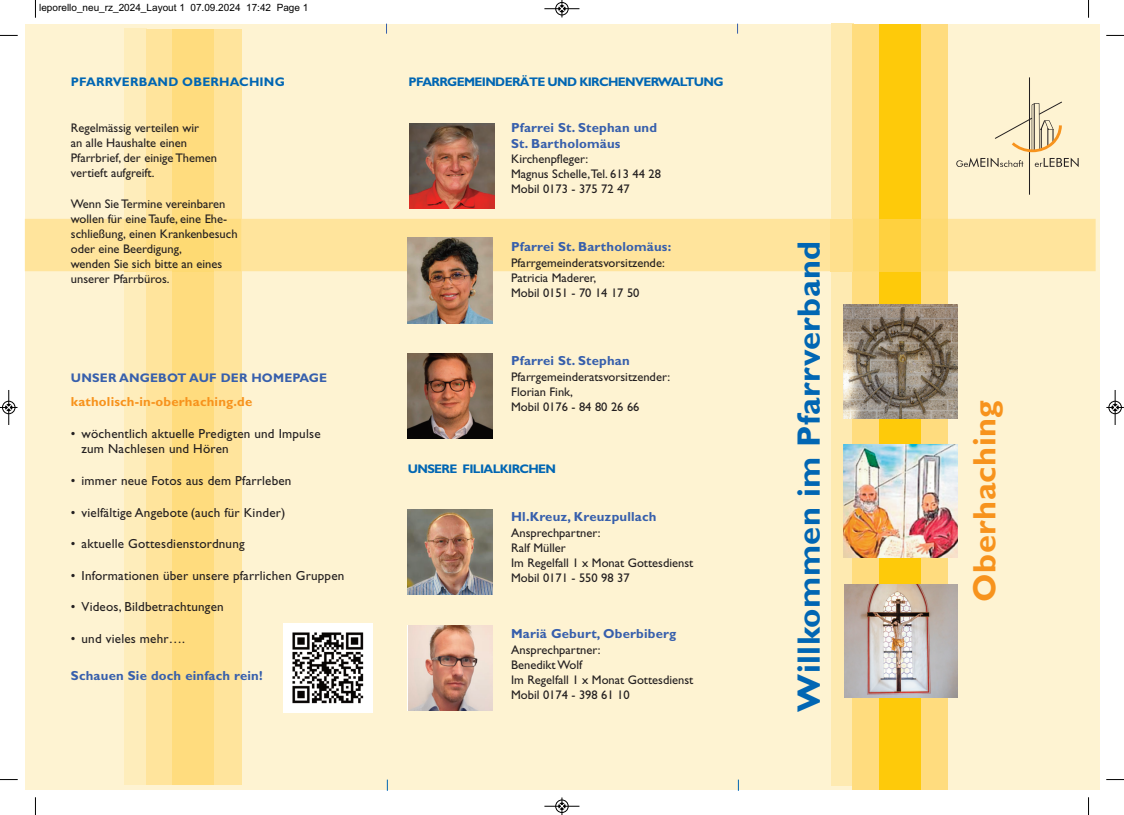
<style>
.page{position:relative;width:1124px;height:815px;background:#fff}
.page>*{position:absolute;margin:0;border:0;box-sizing:border-box;transform-origin:0 0}
.t1{font:700 32.5px "Gill Sans";letter-spacing:.015em;color:#0166b3}
.t2{font:700 32.5px "Gill Sans";letter-spacing:.015em;color:#f7931d}
.t3{font:13.12px/15.8px "Gill Sans";letter-spacing:.015em;color:#231f20}
.t4{font:700 13.12px/15.8px "Gill Sans";letter-spacing:.015em;color:#375fac}
.t5{font:700 13.12px "Gill Sans";letter-spacing:.015em;color:#f7931d}
.t6{font:12.5px/15px "Gill Sans";color:#231f20}
.t7{font:700 12.5px "Gill Sans";letter-spacing:-.05em;color:#0166b3}
.t8{font:700 12.5px "Gill Sans";letter-spacing:.015em;color:#375fac}
.t9{font:700 12.5px "Gill Sans";letter-spacing:.015em;color:#0166b3}
.t10{font:10px "Arial";color:#000}
</style>
<div class="page">
<div style="left:25px;top:25px;width:1073px;height:765px;background:#fef3d2"></div>
<div style="left:830px;top:23px;width:23px;height:763px;background:#feeab1"></div>
<div style="left:852px;top:24px;width:95px;height:766px;background:#ffdc7e"></div>
<div style="left:878px;top:24px;width:42px;height:766px;background:#feca0a"></div>
<div style="left:124px;top:28px;width:22px;height:757px;background:#feedbb"></div>
<div style="left:146px;top:29px;width:95px;height:756px;background:#ffe49c"></div>
<div style="left:172px;top:29px;width:42px;height:756px;background:#ffdc7e"></div>
<div style="left:25px;top:219px;width:1070px;height:52px;background:#ffe49c"></div>
<div style="left:830px;top:219px;width:22px;height:52px;background:#ffe08d"></div>
<div style="left:852px;top:219px;width:95px;height:52px;background:#feda73"></div>
<div style="left:878px;top:219px;width:42px;height:52px;background:#ffd13f"></div>
<div style="left:124px;top:219px;width:22px;height:52px;background:#ffe292"></div>
<div style="left:146px;top:219px;width:95px;height:52px;background:#ffde83"></div>
<div style="left:172px;top:219px;width:42px;height:52px;background:#feda73"></div>
<img style="left:844px;top:584px;width:113px;height:114px">
<img style="left:843px;top:445px;width:114px;height:113px">
<img style="left:843px;top:305px;width:114px;height:113px">
<img style="left:409px;top:123px;width:85px;height:85px">
<img style="left:407px;top:238px;width:86px;height:85px">
<img style="left:407px;top:353px;width:86px;height:85px">
<img style="left:407px;top:509px;width:86px;height:85px">
<img style="left:408px;top:625px;width:85px;height:85px">
<img style="left:283px;top:624px;width:89px;height:88px">
<svg style="left:956px;top:78px;width:122px;height:117px"></svg>
<svg style="left:35px;top:0;width:1px;height:18px"></svg>
<svg style="left:0;top:35px;width:18px;height:1px"></svg>
<svg style="left:1088px;top:0;width:1px;height:18px"></svg>
<svg style="left:1106px;top:35px;width:17px;height:1px"></svg>
<svg style="left:35px;top:797px;width:1px;height:18px"></svg>
<svg style="left:0;top:779px;width:18px;height:1px"></svg>
<svg style="left:1088px;top:797px;width:1px;height:18px"></svg>
<svg style="left:1106px;top:779px;width:17px;height:1px"></svg>
<hr style="left:544px;top:8px;width:35px;height:1px;background:#000">
<div style="left:555px;top:2px;width:13px;height:13px;border:1px solid #000;border-radius:50%"></div>
<svg style="left:558px;top:0;width:7px;height:17px"></svg>
<hr style="left:544px;top:806px;width:35px;height:1px;background:#000">
<div style="left:555px;top:800px;width:13px;height:13px;border:1px solid #000;border-radius:50%"></div>
<svg style="left:558px;top:797px;width:7px;height:18px"></svg>
<hr style="left:9px;top:390px;width:1px;height:35px;background:#000">
<div style="left:2px;top:401px;width:13px;height:13px;border:1px solid #000;border-radius:50%"></div>
<svg style="left:0;top:404px;width:18px;height:7px"></svg>
<hr style="left:1114px;top:390px;width:1px;height:35px;background:#000">
<div style="left:1108px;top:401px;width:13px;height:13px;border:1px solid #000;border-radius:50%"></div>
<svg style="left:1106px;top:404px;width:17px;height:7px"></svg>
<p class="t10" style="left:39px;top:2px;width:271px">leporello_neu_rz_2024_Layout 1 07.09.2024 17:42 Page 1</p>
<p class="t9" style="left:71px;top:78px;width:215px">PFARRVERBAND OBERHACHING</p>
<p class="t7" style="left:408px;top:78px;width:316px">PFARRGEMEINDERÄTE UND KIRCHENVERWALTUNG</p>
<p class="t6" style="left:71px;top:121px;width:148px">Regelmässig verteilen wir<br>an alle Haushalte einen<br>Pfarrbrief, der einigeThemen vertieft aufgreift.</p>
<p class="t6" style="left:71px;top:197px;width:168px">Wenn SieTermine vereinbaren wollen für eineTaufe, eine Ehe&shy;schließung, einen Krankenbesuch oder eine Beerdigung,<br>wenden Sie sich bitte an eines unserer Pfarrbüros.</p>
<p class="t8" style="left:71px;top:373px;width:258px">UNSER ANGEBOT AUF DER HOMEPAGE</p>
<p class="t5" style="left:71px;top:397px;width:183px">katholisch-in-oberhaching.de</p>
<p class="t3" style="left:81px;top:427px;width:240px;text-indent:-11px">• wöchentlich aktuelle Predigten und Impulse zum Nachlesen und Hören</p>
<p class="t3" style="left:71px;top:474px;width:222px">• immer neue Fotos aus dem Pfarrleben</p>
<p class="t3" style="left:71px;top:505px;width:216px">• vielfältige Angebote (auch für Kinder)</p>
<p class="t3" style="left:71px;top:537px;width:175px">• aktuelle Gottesdienstordnung</p>
<p class="t3" style="left:71px;top:568px;width:275px">• Informationen über unsere pfarrlichen Gruppen</p>
<p class="t3" style="left:71px;top:600px;width:154px">• Videos, Bildbetrachtungen</p>
<p class="t3" style="left:71px;top:631px;width:116px">• und vieles mehr….</p>
<p class="t4" style="left:71px;top:668px;width:193px">Schauen Sie doch einfach rein!</p>
<p class="t4" style="left:511px;top:121px;width:147px">Pfarrei St. Stephan und<br>St. Bartholomäus</p>
<p class="t6" style="left:511px;top:153px;width:151px">Kirchenpfleger:<br>Magnus Schelle,Tel. 613 44 28<br>Mobil 0173 - 375 72 47</p>
<p class="t4" style="left:511px;top:240px;width:161px">Pfarrei St. Bartholomäus:</p>
<p class="t6" style="left:511px;top:256px;width:155px">Pfarrgemeinderatsvorsitzende:<br>Patricia Maderer,<br>Mobil 0151 - 70 14 17 50</p>
<p class="t4" style="left:511px;top:354px;width:120px">Pfarrei St. Stephan</p>
<p class="t6" style="left:511px;top:370px;width:160px">Pfarrgemeinderatsvorsitzender:<br>Florian Fink,<br>Mobil 0176 - 84 80 26 66</p>
<p class="t7" style="left:407px;top:464px;width:150px">UNSERE FILIALKIRCHEN</p>
<p class="t4" style="left:511px;top:510px;width:147px">Hl.Kreuz, Kreuzpullach</p>
<p class="t6" style="left:511px;top:526px;width:184px">Ansprechpartner:<br>Ralf Müller<br>Im Regelfall 1 x Monat Gottesdienst<br>Mobil 0171 - 550 98 37</p>
<p class="t4" style="left:511px;top:627px;width:167px">Mariä Geburt, Oberbiberg</p>
<p class="t6" style="left:511px;top:643px;width:184px">Ansprechpartner:<br>BenediktWolf<br>Im Regelfall 1 x Monat Gottesdienst<br>Mobil 0174 - 398 61 10</p>
<h1 class="t1" style="left:796px;top:712px;width:472px;rotate:-90deg">Willkommen im Pfarrverband</h1>
<h1 class="t2" style="left:972px;top:602px;width:203px;rotate:-90deg">Oberhaching</h1>
</div>
